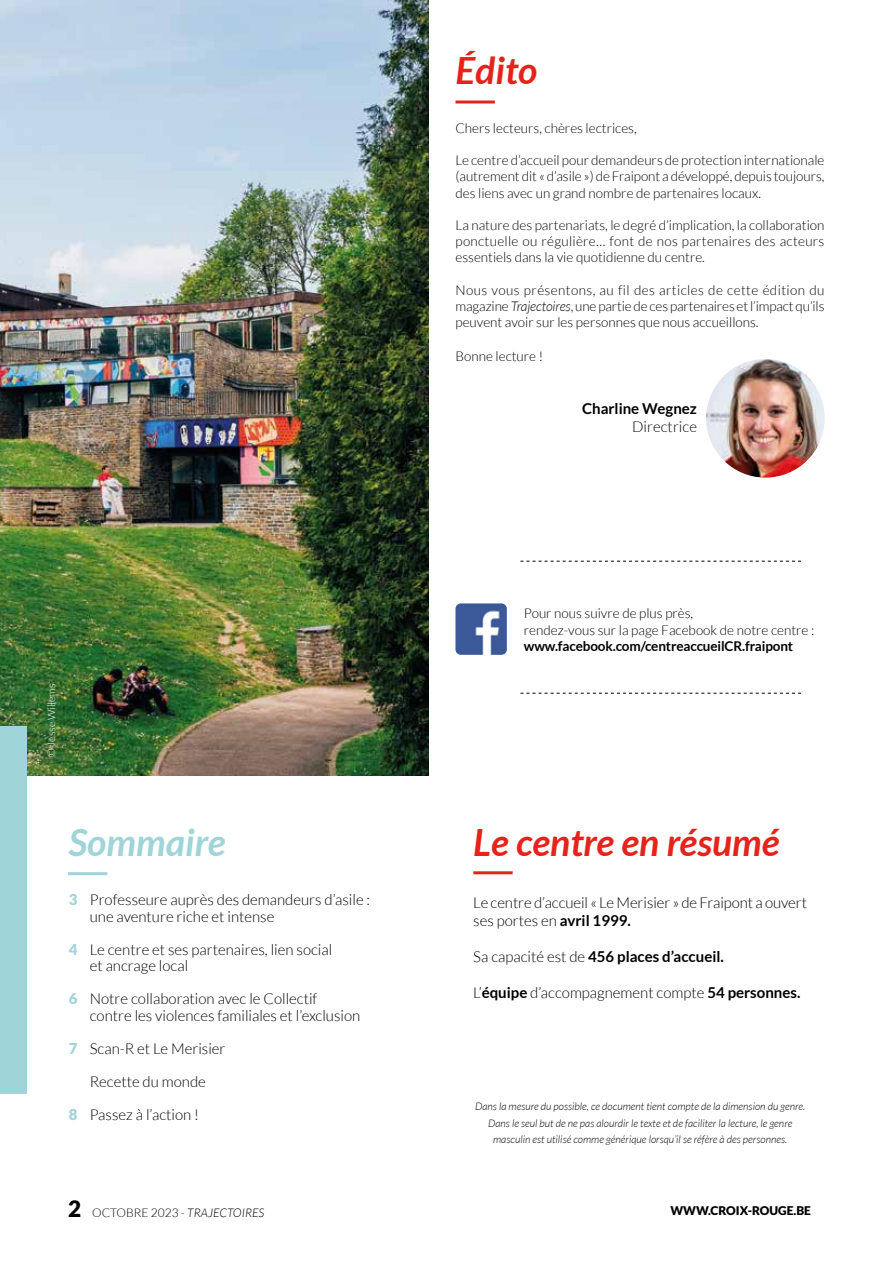
<style>
.page{position:relative;width:893px;height:1263px;background:#fff}
.page>*{position:absolute;margin:0;border:0;box-sizing:border-box;transform-origin:0 0}
.t1{font:italic 700 37.5px "Lato";color:#e5231b}
.t2{font:italic 700 37.5px "Lato";color:#9fd5d8}
.t3{font:300 15px/16.5px "Lato";color:#000}
.t4{font:700 15px "Lato";color:#000}
.t5{font:300 13.5px/16.2px "Lato";color:#000;text-align:justify}
.t6{font:700 13.5px "Lato";letter-spacing:-.01em;color:#000}
.t7{font:300 12px "Lato";color:#000}
.t8{font:900 12px "Lato";color:#000}
.t9{font:italic 300 10.5px/16.5px "Lato";color:#000;text-align:center}
.t10{font:300 10.5px "Lato";color:#fff}
.s1{font-style:italic}
.s2{font-weight:900;color:#9fd5d8}
.s3{font-weight:700}
.s4{font-weight:300}
.s5{font-weight:900;font-size:22.5px}
</style>
<div class="page">
<svg style="left:520px;top:561px;width:281px;height:1px"></svg>
<svg style="left:520px;top:693px;width:281px;height:1px"></svg>
<img style="left:455px;top:603px;width:52px;height:52px">
<img style="left:706px;top:359px;width:119px;height:119px;border-radius:59px">
<hr style="left:455px;top:101px;width:40px;height:3px;background:#e5231b">
<hr style="left:68px;top:872px;width:39px;height:3px;background:#9fd5d8">
<img style="left:0;top:0;width:429px;height:776px">
<hr style="left:473px;top:871px;width:40px;height:3px;background:#e5231b">
<div style="left:0;top:726px;width:27px;height:368px;background:#9fd5d8"></div>
<h1 class="t1" style="left:455px;top:49px;width:83px">Édito</h1>
<p class="t5" style="left:455px;top:120px;width:183px">Chers lecteurs, chères lectrices,</p>
<p class="t5" style="left:455px;top:152px;width:370px">Le centre d’accueil pour demandeurs de protection internationale (autrement dit « d’asile ») de Fraipont a développé, depuis toujours, des liens avec un grand nombre de partenaires locaux.</p>
<p class="t5" style="left:455px;top:217px;width:370px">La nature des partenariats, le degré d’implication, la collaboration ponctuelle ou régulière… font de nos partenaires des acteurs essentiels dans la vie quotidienne du centre.</p>
<p class="t5" style="left:455px;top:282px;width:371px">Nous vous présentons, au fil des articles de cette édition du magazine <span class="s1">Trajectoires</span>, une partie de ces partenaires et l’impact qu’ils peuvent avoir sur les personnes que nous accueillons.</p>
<p class="t5" style="left:455px;top:348px;width:89px">Bonne lecture !</p>
<p class="t4" style="left:582px;top:400px;width:116px">Charline Wegnez</p>
<p class="t3" style="left:632px;top:418px;width:66px">Directrice</p>
<p class="t10" style="left:46px;top:757px;width:75px;rotate:-90deg">© Jesse Willems</p>
<p class="t5" style="left:524px;top:605px;width:292px">Pour nous suivre de plus près,<br>rendez-vous sur la page Facebook de notre centre :</p>
<p class="t6" style="left:524px;top:638px;width:271px">www.facebook.com/centreaccueilCR.fraipont</p>
<h1 class="t2" style="left:69px;top:820px;width:158px">Sommaire</h1>
<p class="t3" style="left:90px;top:891px;width:282px;text-indent:-21px"><span class="s2">3</span> Professeure auprès des demandeurs d’asile : une aventure riche et intense</p>
<p class="t3" style="left:90px;top:941px;width:244px;text-indent:-21px"><span class="s2">4</span> Le centre et ses partenaires, lien social et ancrage local</p>
<p class="t3" style="left:90px;top:990px;width:272px;text-indent:-21px"><span class="s2">6</span> Notre collaboration avec le Collectif contre les violences familiales et l’exclusion</p>
<p class="t3" style="left:69px;top:1032px;width:158px;line-height:33px;text-align:center"><span class="s2">7</span> Scan-R et Le Merisier<br>Recette du monde</p>
<p class="t3" style="left:69px;top:1106px;width:132px"><span class="s2">8</span> Passez à l’action !</p>
<h1 class="t1" style="left:473px;top:820px;width:308px">Le centre en résumé</h1>
<p class="t3" style="left:473px;top:893px;width:335px;line-height:18px">Le centre d’accueil « Le Merisier » de Fraipont a ouvert ses portes en <span class="s3">avril 1999.</span></p>
<p class="t4" style="left:473px;top:948px;width:252px"><span class="s4">Sa capacité est de</span> 456 places d’accueil.</p>
<p class="t3" style="left:473px;top:984px;width:329px">L’<span class="s3">équipe</span> d’accompagnement compte <span class="s3">54 personnes.</span></p>
<p class="t9" style="left:475px;top:1098px;width:332px">Dans la mesure du possible, ce document tient compte de la dimension du genre.<br>Dans le seul but de ne pas alourdir le texte et de faciliter la lecture, le genre masculin est utilisé comme générique lorsqu’il se réfère à des personnes.</p>
<p class="t7" style="left:68px;top:1206px;width:198px"><span class="s5">2</span> OCTOBRE 2023 - <span class="s1">TRAJECTOIRES</span></p>
<p class="t8" style="left:670px;top:1204px;width:142px">WWW.CROIX-ROUGE.BE</p>
</div>
